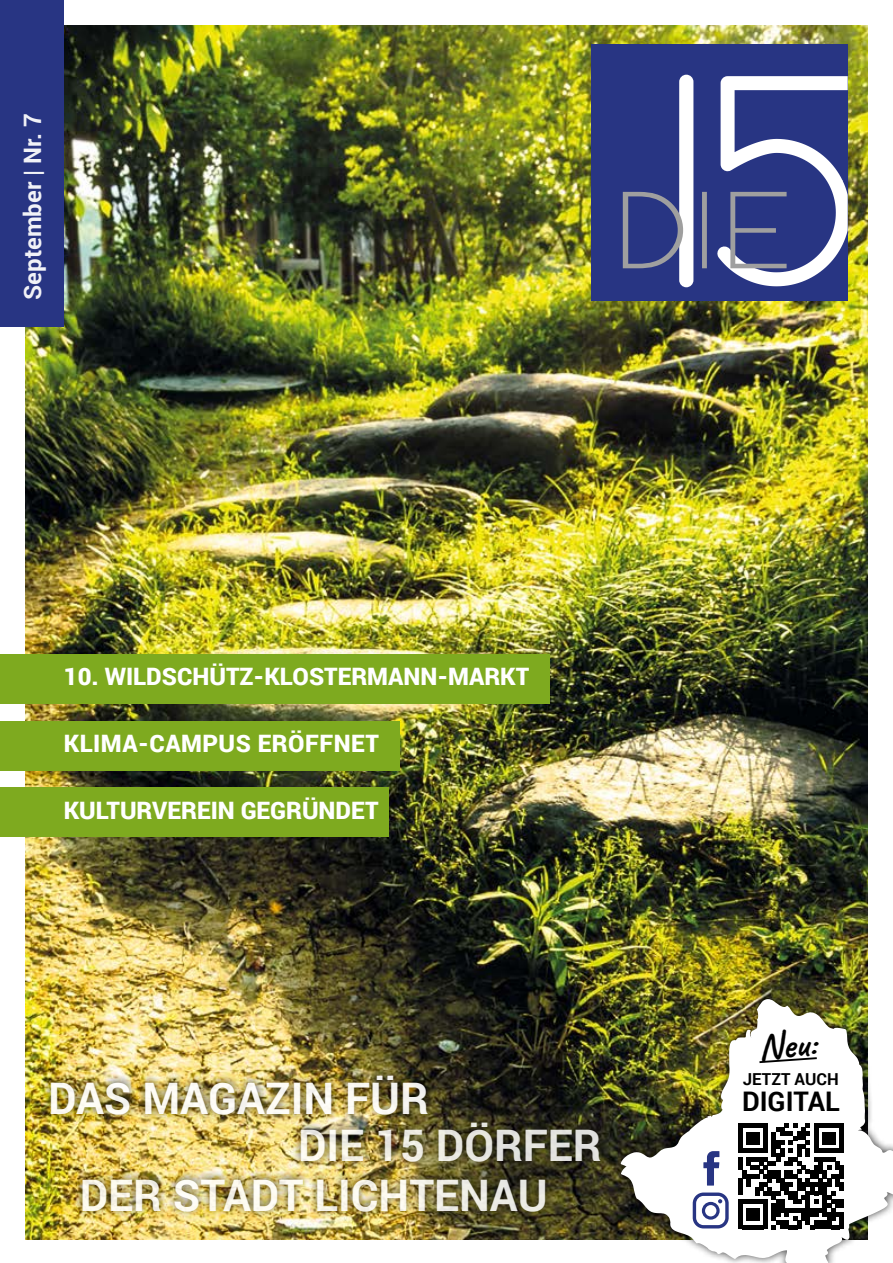
<style>
.page{position:relative;width:893px;height:1263px;background:#fff}
.page>*{position:absolute;margin:0;border:0;box-sizing:border-box;transform-origin:0 0}
.t1{font:700 43.5px/49.3px "Roboto";color:#fff}
.t2{font:700 37.5px "Caveat";color:#000}
.t3{font:700 27px "Roboto";color:#000}
.t4{font:900 24px "Roboto";color:#fff}
.t5{font:900 24px "Roboto";letter-spacing:.02em;color:#fff}
.t6{font:700 24px "Roboto";color:#fff}
.t7{font:700 16.5px "Roboto";color:#000}
</style>
<div class="page">
<img style="left:26px;top:26px;width:841px;height:1213px">
<div style="left:613px;top:990px;width:280px;height:273px;background:#000;opacity:.75"></div>
<img style="left:621px;top:999px;width:272px;height:10px">
<img style="left:621px;top:1009px;width:272px;height:254px">
<svg style="left:703px;top:1151px;width:16px;height:34px"></svg>
<svg style="left:693px;top:1192px;width:36px;height:36px"></svg>
<div style="left:0;top:0;width:64px;height:327px;background:#283583"></div>
<div style="left:42px;top:1066px;width:393px;height:55px;background:#000;opacity:.75"></div>
<div style="left:0;top:654px;width:550px;height:50px;background:#7eaa1f"></div>
<div style="left:0;top:722px;width:400px;height:49px;background:#7eaa1f"></div>
<div style="left:0;top:787px;width:388px;height:49px;background:#7eaa1f"></div>
<svg style="left:757px;top:1056px;width:62px;height:8px"></svg>
<div style="left:292px;top:1114px;width:316px;height:55px;background:#000;opacity:.75"></div>
<div style="left:74px;top:1171px;width:480px;height:47px;background:#000;opacity:.75"></div>
<svg style="left:738px;top:1123px;width:106px;height:106px"></svg>
<div style="left:591px;top:45px;width:257px;height:256px;background:#283583"></div>
<svg style="left:623px;top:76px;width:225px;height:210px"></svg>
<p class="t6" style="left:16px;top:300px;width:188px;rotate:-90deg">September | Nr. 7</p>
<p class="t4" style="left:64px;top:659px;width:467px">10. WILDSCHÜTZ-KLOSTERMANN-MARKT</p>
<p class="t5" style="left:64px;top:727px;width:317px">KLIMA-CAMPUS ERÖFFNET</p>
<p class="t4" style="left:64px;top:793px;width:316px">KULTURVEREIN GEGRÜNDET</p>
<h1 class="t1" style="left:48px;top:1072px;width:382px">DAS MAGAZIN FÜR</h1>
<h1 class="t1" style="left:80px;top:1119px;width:523px;text-indent:218px">DIE 15 DÖRFER<br>DER STADT LICHTENAU</h1>
<h2 class="t2" style="left:757px;top:1023px;width:59px;rotate:-4deg">Neu:</h2>
<p class="t7" style="left:743px;top:1068px;width:97px">JETZT AUCH</p>
<p class="t3" style="left:742px;top:1082px;width:99px">DIGITAL</p>
</div>
